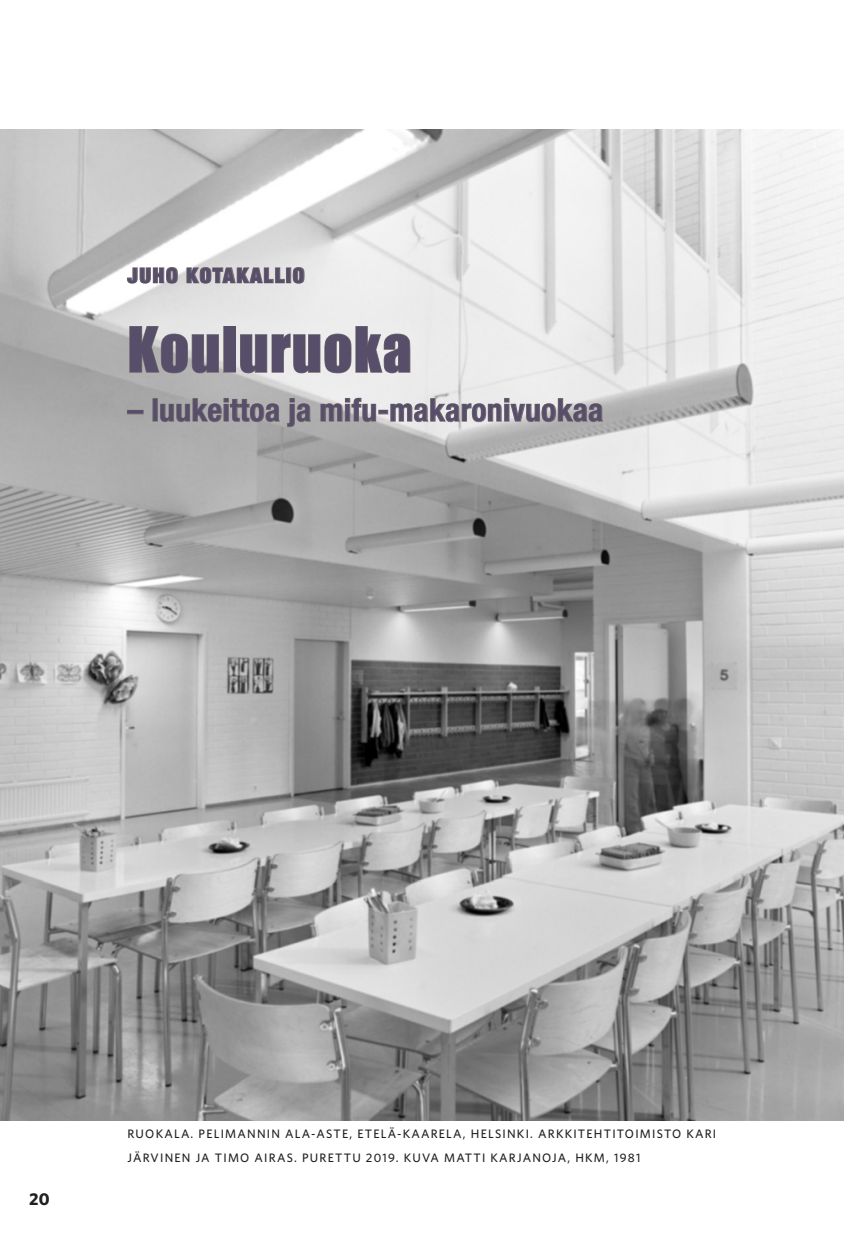
<style>
.page{position:relative;width:844px;height:1241px;background:#fff}
.page>*{position:absolute;margin:0;border:0;box-sizing:border-box;transform-origin:0 0}
.t1{font:57.75px "Impact";letter-spacing:.02em;color:#574f69}
.t2{font:700 condensed 31.5px "Helvetica Neue";letter-spacing:.01em;color:#574f69}
.t3{font:900 expanded 21px "Helvetica Neue";letter-spacing:.07em;color:#574f69}
.t4{font:700 17.15px "Whitney";color:#231f20}
.t5{font:500 12.25px/24px "Whitney";letter-spacing:.1em;color:#231f20}
</style>
<div class="page">
<img style="left:0;top:129px;width:843px;height:990px">
<svg style="left:129px;top:325px;width:90px;height:48px;background:#c2c0c0"></svg>
<svg style="left:239px;top:325px;width:171px;height:48px;background:#dedcdc"></svg>
<div style="left:127px;top:410px;width:16px;height:4px;border:1px solid #7d7273"></div>
<div style="left:153px;top:398px;width:4px;height:23px;border:1px solid #7d7273"></div>
<svg style="left:160px;top:398px;width:120px;height:24px;background:#a19f9f"></svg>
<svg style="left:286px;top:397px;width:25px;height:30px"></svg>
<svg style="left:320px;top:397px;width:283px;height:25px;background:#c7c5c5"></svg>
<svg style="left:126px;top:266px;width:52px;height:18px"></svg>
<svg style="left:186px;top:266px;width:99px;height:18px;background:#c3c0c0"></svg>
<div style="left:286px;top:268px;width:5px;height:15px;border:1px solid #7d7273"></div>
<svg style="left:292px;top:266px;width:13px;height:18px"></svg>
<h3 class="t3" style="left:127px;top:262px;width:178px">JUHO KOTAKALLIO</h3>
<h1 class="t1" style="left:127px;top:314px;width:286px">Kouluruoka</h1>
<h2 class="t2" style="left:127px;top:391px;width:477px">– luukeittoa ja mifu-makaronivuokaa</h2>
<h3 class="t4" style="left:29px;top:1187px;width:22px">20</h3>
<p class="t5" style="left:127px;top:1121px;width:590px">RUOKALA. PELIMANNIN ALA-ASTE, ETELÄ-KAARELA, HELSINKI. ARKKITEHTITOIMISTO KARI<br>JÄRVINEN JA TIMO AIRAS. PURETTU 2019. KUVA MATTI KARJANOJA, HKM, 1981</p>
</div>
